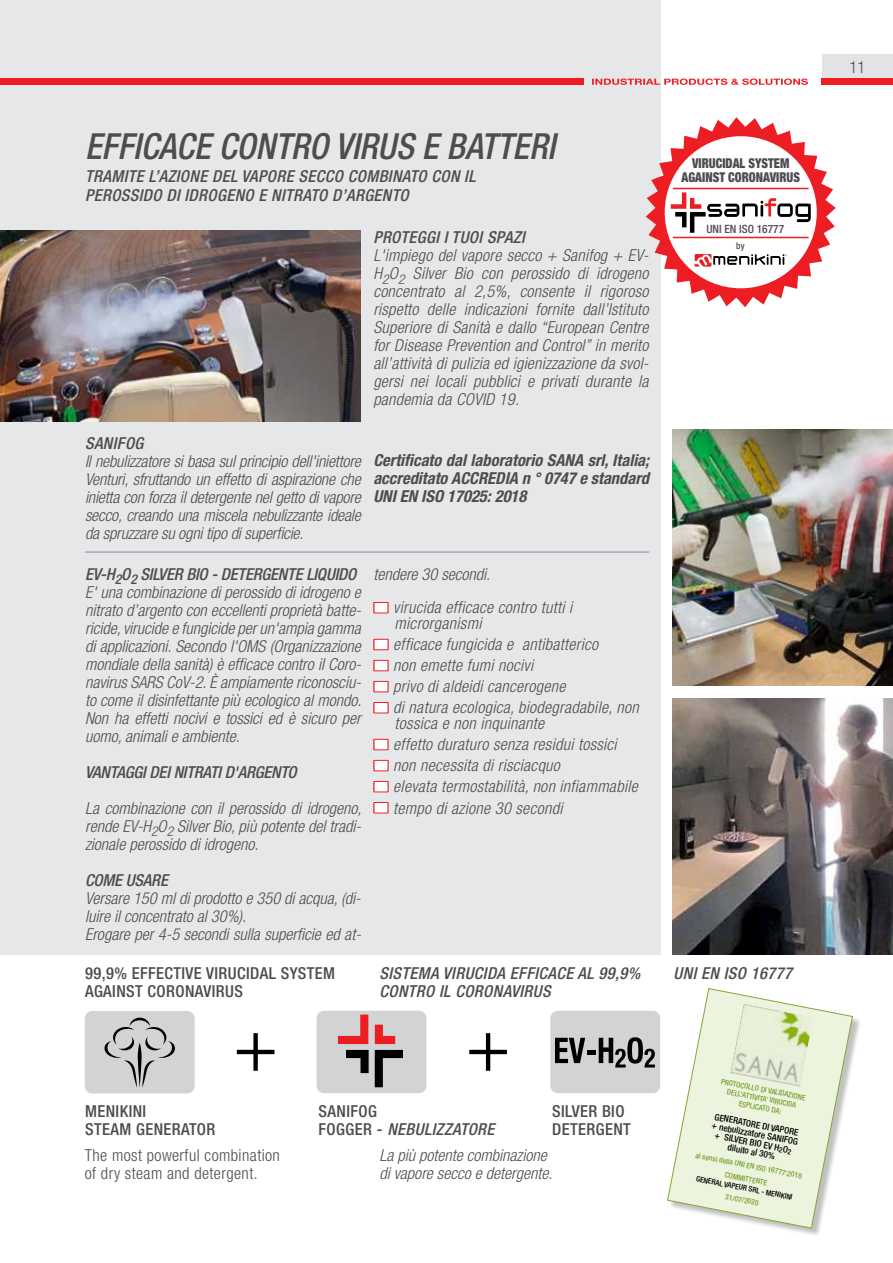
<style>
.page{position:relative;width:893px;height:1263px;background:#fff}
.page>*{position:absolute;margin:0;border:0;box-sizing:border-box;transform-origin:0 0}
.t1{font:italic 500 condensed 36px "Helvetica Neue";color:#4d4d4f;scale:.95 1}
.t2{font:italic 300 condensed 16.5px/18px "Helvetica Neue";color:#4d4d4f}
.t3{font:italic 300 condensed 16.5px/21px "Helvetica Neue";letter-spacing:.02em;color:#4d4d4f}
.t4{font:italic 500 condensed 16.5px/18px "Helvetica Neue";letter-spacing:.025em;color:#4d4d4f}
.t5{font:500 condensed 16.5px/18px "Helvetica Neue";letter-spacing:.025em;color:#4d4d4f}
.t6{font:italic 700 condensed 16.5px/18px "Helvetica Neue";color:#4d4d4f;text-align:justify}
.t7{font:300 condensed 16.5px/18px "Helvetica Neue";letter-spacing:.025em;color:#4d4d4f}
.t8{font:italic 500 condensed 16.5px "Helvetica Neue";letter-spacing:-.01em;color:#4d4d4f}
.t9{font:900 condensed 13.65px/14.2px "Helvetica Neue";color:#4d4d4f;text-align:center;scale:.91 1}
.t10{font:500 condensed 11.4px "Helvetica Neue";color:#4d4d4f}
.t11{font:500 condensed 9.15px "Helvetica Neue";color:#000}
.t12{font:500 condensed 9.15px "Helvetica Neue";color:#4d4d4f}
.t13{font:500 condensed 7.65px/9.1px "Helvetica Neue";color:#82a738;text-align:center}
.t14{font:500 condensed 7.65px "Helvetica Neue";color:#000}
.s1{font-weight:500}
.s2{font-style:italic}
</style>
<div class="page">
<div style="left:0;top:0;width:661px;height:955px;background:#e6e7e8"></div>
<svg style="left:592px;top:79px;width:216px;height:6px"></svg>
<div style="left:0;top:78px;width:584px;height:7px;background:#ed1d24"></div>
<svg style="left:373px;top:602px;width:16px;height:11px"></svg>
<div style="left:374px;top:603px;width:13px;height:9px;background:#fff"></div>
<svg style="left:373px;top:639px;width:16px;height:11px"></svg>
<div style="left:374px;top:640px;width:13px;height:9px;background:#fff"></div>
<svg style="left:373px;top:660px;width:16px;height:11px"></svg>
<div style="left:374px;top:661px;width:13px;height:9px;background:#fff"></div>
<svg style="left:373px;top:681px;width:16px;height:11px"></svg>
<div style="left:374px;top:682px;width:13px;height:9px;background:#fff"></div>
<svg style="left:373px;top:702px;width:16px;height:11px"></svg>
<div style="left:374px;top:703px;width:13px;height:9px;background:#fff"></div>
<svg style="left:373px;top:739px;width:16px;height:11px"></svg>
<div style="left:374px;top:740px;width:13px;height:9px;background:#fff"></div>
<svg style="left:373px;top:760px;width:16px;height:11px"></svg>
<div style="left:374px;top:761px;width:13px;height:9px;background:#fff"></div>
<svg style="left:373px;top:781px;width:16px;height:11px"></svg>
<div style="left:374px;top:782px;width:13px;height:9px;background:#fff"></div>
<svg style="left:373px;top:802px;width:16px;height:11px"></svg>
<div style="left:374px;top:803px;width:13px;height:9px;background:#fff"></div>
<hr style="left:85px;top:551px;width:564px;height:2px;background:#a7a9ac">
<img style="left:673px;top:429px;width:220px;height:257px">
<img style="left:673px;top:698px;width:220px;height:257px">
<div style="left:669px;top:990px;width:193px;height:248px;background:#000;opacity:.25"></div>
<svg style="left:646px;top:117px;width:190px;height:190px"></svg>
<div style="left:822px;top:55px;width:71px;height:30px;background:#e2e3e4"></div>
<div style="left:821px;top:78px;width:72px;height:7px;background:#ed1d24"></div>
<img style="left:0;top:231px;width:361px;height:190px">
<div style="left:317px;top:1011px;width:109px;height:82px;background:#d1d3d4;border-radius:7px"></div>
<div style="left:85px;top:1011px;width:110px;height:82px;background:#d1d3d4;border-radius:7px"></div>
<svg style="left:104px;top:1018px;width:71px;height:70px"></svg>
<svg style="left:237px;top:1033px;width:37px;height:38px"></svg>
<svg style="left:469px;top:1033px;width:38px;height:38px"></svg>
<div style="left:550px;top:1011px;width:110px;height:82px;background:#d1d3d4;border-radius:7px"></div>
<svg style="left:555px;top:1037px;width:100px;height:30px"></svg>
<svg style="left:338px;top:1014px;width:30px;height:30px"></svg>
<svg style="left:375px;top:1025px;width:20px;height:19px"></svg>
<svg style="left:375px;top:1050px;width:28px;height:37px"></svg>
<svg style="left:346px;top:1050px;width:23px;height:23px"></svg>
<svg style="left:667px;top:988px;width:186px;height:241px"></svg>
<h1 class="t1" style="left:85px;top:125px;width:496px">EFFICACE CONTRO VIRUS E BATTERI</h1>
<p class="t4" style="left:85px;top:167px;width:392px">TRAMITE L’AZIONE DEL VAPORE SECCO COMBINATO CON IL<br>PEROSSIDO DI IDROGENO E NITRATO D’ARGENTO</p>
<p class="t4" style="left:373px;top:228px;width:153px">PROTEGGI I TUOI SPAZI</p>
<p class="t2" style="left:373px;top:246px;width:277px;text-align:justify">L'impiego del vapore secco + Sanifog + EV-H<sub>2</sub>O<sub>2</sub> Silver Bio con perossido di idrogeno concentrato al 2,5%, consente il rigoroso rispetto delle indicazioni fornite dall’Istituto Superiore di Sanità e dallo “European Centre for Disease Prevention and Control” in merito all’attività di pulizia ed igienizzazione da svol&shy;gersi nei locali pubblici e privati durante la pandemia da COVID 19.</p>
<p class="t4" style="left:85px;top:434px;width:60px">SANIFOG</p>
<p class="t2" style="left:85px;top:452px;width:277px;text-align:justify">Il nebulizzatore si basa sul principio dell'iniettore Venturi, sfruttando un effetto di aspirazione che inietta con forza il detergente nel getto di vapore secco, creando una miscela nebulizzante ideale da spruzzare su ogni tipo di superficie.</p>
<p class="t2" style="left:85px;top:565px;width:278px"><span class="s1">EV-H</span><sub>2</sub><span class="s1">O</span><sub>2</sub> <span class="s1">SILVER BIO - DETERGENTE LIQUIDO </span>E' una combinazione di perossido di idrogeno e nitrato d’argento con eccellenti proprietà batte&shy;ricide, virucide e fungicide per un'ampia gamma di applicazioni. Secondo l'OMS (Organizzazione mondiale della sanità) è efficace contro il Coro&shy;navirus SARS CoV-2. È ampiamente riconosciu&shy;to come il disinfettante più ecologico al mondo.<br>Non ha effetti nocivi e tossici ed è sicuro per uomo, animali e ambiente.</p>
<p class="t8" style="left:85px;top:762px;width:213px">VANTAGGI DEI NITRATI D'ARGENTO</p>
<p class="t2" style="left:85px;top:799px;width:278px;text-align:justify">La combinazione con il perossido di idrogeno, rende EV-H<sub>2</sub>O<sub>2</sub> Silver Bio, più potente del tradi&shy;zionale perossido di idrogeno.</p>
<p class="t8" style="left:85px;top:870px;width:84px">COME USARE</p>
<p class="t2" style="left:85px;top:889px;width:277px">Versare 150 ml di prodotto e 350 di acqua, (di&shy;luire il concentrato al 30%).<br>Erogare per 4-5 secondi sulla superficie ed at-</p>
<p class="t6" style="left:373px;top:451px;width:277px">Certificato dal laboratorio SANA srl, Italia; accreditato ACCREDIA n ° 0747 e standard UNI EN ISO 17025: 2018</p>
<p class="t3" style="left:393px;top:557px;width:180px;line-height:33.8px;text-indent:-20px">tendere 30 secondi.<br>virucida efficace contro tutti i</p>
<p class="t3" style="left:393px;top:613px;width:247px">microrganismi<br>efficace fungicida e antibatterico<br>non emette fumi nocivi<br>privo di aldeidi cancerogene<br>di natura ecologica, biodegradabile, non</p>
<p class="t3" style="left:393px;top:713px;width:246px">tossica e non inquinante<br>effetto duraturo senza residui tossici non necessita di risciacquo<br>elevata termostabilità, non infiammabile tempo di azione 30 secondi</p>
<p class="t9" style="left:682px;top:155px;width:132px">VIRUCIDAL SYSTEM<br>AGAINST CORONAVIRUS</p>
<p class="t10" style="left:706px;top:222px;width:79px">UNI EN ISO 16777</p>
<p class="t12" style="left:736px;top:240px;width:10px">by</p>
<p class="t5" style="left:85px;top:964px;width:252px">99,9% EFFECTIVE VIRUCIDAL SYSTEM<br>AGAINST CORONAVIRUS</p>
<p class="t4" style="left:379px;top:964px;width:262px">SISTEMA VIRUCIDA EFFICACE AL 99,9%<br>CONTRO IL CORONAVIRUS</p>
<p class="t4" style="left:674px;top:964px;width:120px">UNI EN ISO 16777</p>
<p class="t5" style="left:85px;top:1101px;width:132px">MENIKINI<br>STEAM GENERATOR</p>
<p class="t5" style="left:319px;top:1101px;width:177px">SANIFOG<br>FOGGER - <span class="s2">NEBULIZZATORE</span></p>
<p class="t5" style="left:552px;top:1101px;width:80px">SILVER BIO<br>DETERGENT</p>
<p class="t7" style="left:85px;top:1146px;width:197px">The most powerful combination of dry steam and detergent.</p>
<p class="t2" style="left:379px;top:1146px;width:174px">La più potente combinazione di vapore secco e detergente.</p>
<p class="t13" style="left:722px;top:1076px;width:87px;rotate:11deg">PROTOCOLLO DI VALIDAZIONE<br>DELL’ATTIVITA’ VIRUCIDA<br>ESPLICATO DA:</p>
<p class="t11" style="left:716px;top:1111px;width:87px;rotate:11deg">GENERATORE DI VAPORE</p>
<p class="t11" style="left:713px;top:1120px;width:89px;rotate:11deg">+ nebulizzatore SANIFOG</p>
<p class="t11" style="left:716px;top:1130px;width:68px;rotate:11deg">+ SILVER BIO EV H</p>
<p class="t11" style="left:729px;top:1141px;width:49px;rotate:11deg">diluito al 30%</p>
<p class="t13" style="left:697px;top:1148px;width:110px;line-height:13.6px;rotate:11deg">ai sensi della UNI EN ISO 16777:2018<br>COMMITTENTE</p>
<p class="t14" style="left:697px;top:1174px;width:100px;rotate:11deg">GENERAL VAPEUR SRL - MENIKINI</p>
<p class="t13" style="left:726px;top:1192px;width:35px;rotate:11deg">31/07/2020</p>
<p class="t7" style="left:849px;top:58px;width:17px">11</p>
</div>
